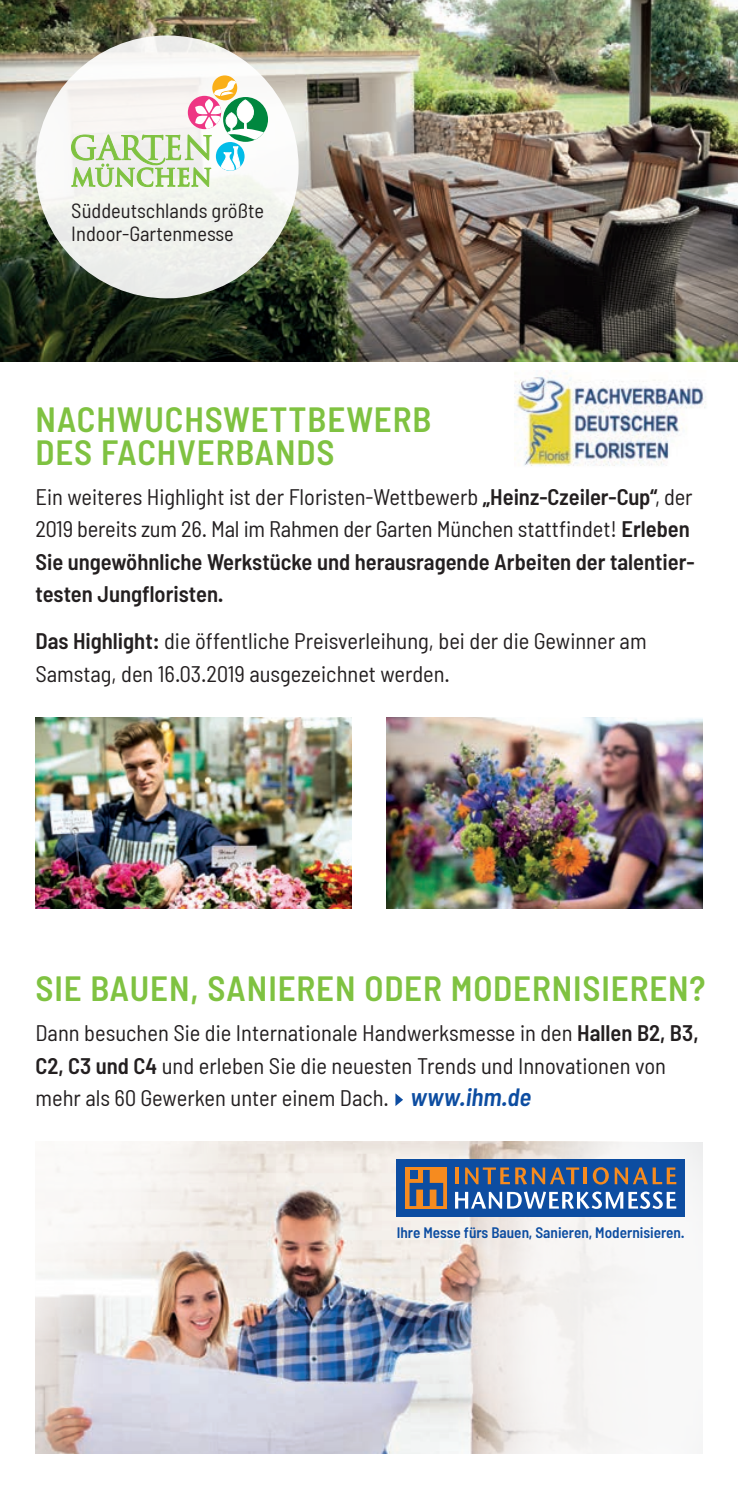
<style>
.page{position:relative;width:738px;height:1489px;background:#fff}
.page>*{position:absolute;margin:0;border:0;box-sizing:border-box;transform-origin:0 0}
.t1{font:600 semi-condensed 35px/32.5px "Barlow";letter-spacing:.025em;color:#7fc241}
.t2{font:semi-condensed 22.5px/32.5px "Barlow";color:#231f20}
.t3{font:600 semi-condensed 22.5px/32.5px "Barlow";color:#231f20}
.t4{font:semi-condensed 20.5px/22.5px "Barlow";color:#231f20}
.t5{font:600 semi-condensed 15.25px "Barlow";color:#0d4da1}
.s1{font-weight:400}
.s2{font-weight:600}
.s3{font-weight:600;font-style:italic;font-size:25px;color:#0d4da1}
</style>
<div class="page">
<img style="left:0;top:0;width:737px;height:361px">
<div style="left:35px;top:35px;width:263px;height:263px;background:linear-gradient(to right,#f0f1ee,#f3f4f1);border-radius:50%"></div>
<svg style="left:71px;top:75px;width:197px;height:112px"></svg>
<img style="left:35px;top:717px;width:316px;height:191px">
<img style="left:386px;top:717px;width:316px;height:191px">
<img style="left:514px;top:373px;width:192px;height:93px">
<svg style="left:395px;top:1093px;width:8px;height:13px"></svg>
<img style="left:35px;top:1141px;width:667px;height:312px">
<p class="t4" style="left:71px;top:199px;width:194px">Süddeutschlands größte<br>Indoor-Gartenmesse</p>
<h1 class="t1" style="left:35px;top:402px;width:397px">NACHWUCHSWETTBEWERB<br>DES FACHVERBANDS</h1>
<p class="t3" style="left:35px;top:480px;width:660px"><span class="s1">Ein weiteres Highlight ist der Floristen-Wettbewerb</span> „Heinz-Czeiler-Cup“<span class="s1">, der 2019 bereits zum 26. Mal im Rahmen der Garten München stattfindet!</span> Erleben Sie ungewöhnliche Werkstücke und herausragende Arbeiten der talentier&shy;testen Jungfloristen.</p>
<p class="t2" style="left:35px;top:624px;width:612px"><span class="s2">Das Highlight:</span> die öffentliche Preisverleihung, bei der die Gewinner am<br>Samstag, den 16.03.2019 ausgezeichnet werden.</p>
<h1 class="t1" style="left:35px;top:971px;width:671px">SIE BAUEN, SANIEREN ODER MODERNISIEREN?</h1>
<p class="t2" style="left:35px;top:1016px;width:664px">Dann besuchen Sie die Internationale Handwerksmesse in den <span class="s2">Hallen B2, B3,<br>C2, C3 und C4</span> und erleben Sie die neuesten Trends und Innovationen von mehr als 60 Gewerken unter einem Dach. <span class="s3">www.ihm.de</span></p>
<p class="t5" style="left:396px;top:1222px;width:289px">Ihre Messe fürs Bauen, Sanieren, Modernisieren.</p>
</div>
